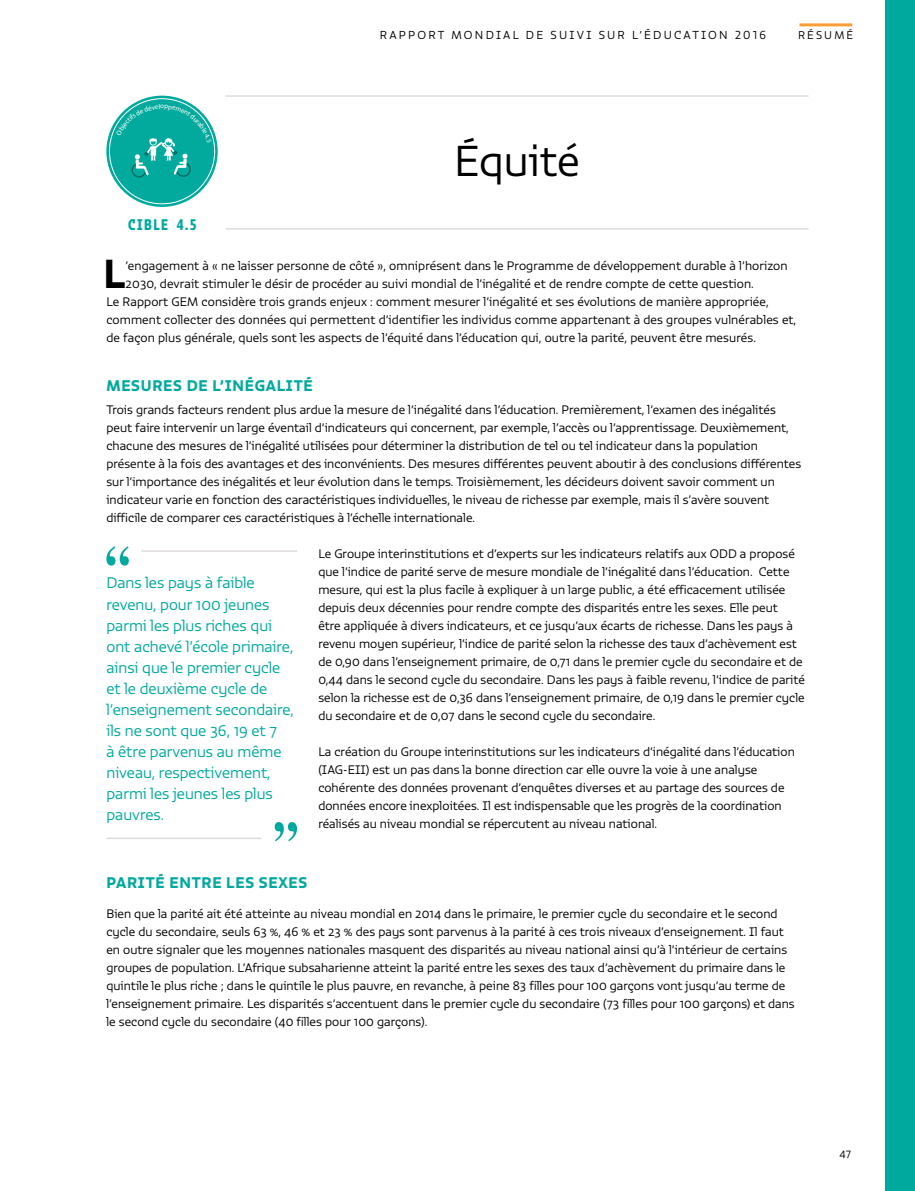
<style>
.page{position:relative;width:915px;height:1191px;background:#fff}
.page>*{position:absolute;margin:0;border:0;box-sizing:border-box;transform-origin:0 0}
.t1{font:300 42px "Vita Std";color:#000}
.t2{font:39.45px "Vita Std Bld";color:#000}
.t3{font:300 15px/21px "Vita Std";color:#00a99d}
.t4{font:15px "Vita Std Bld";letter-spacing:.05em;color:#00a99d}
.t5{font:15px "Vita Cond Std Bld";color:#00a99d}
.t6{font:300 12px/18px "Vita Std";letter-spacing:.005em;color:#000}
.t7{font:300 11.25px "Vita Std";letter-spacing:.2em;color:#000}
.t8{font:300 10.8px "Vita Std";letter-spacing:.2em;color:#000}
.t9{font:300 10.5px "Vita Std";color:#000}
.t10{font:7.05px "Oswald";color:#fff}
</style>
<div class="page">
<div style="left:884px;top:0;width:30px;height:1191px;background:#00a99d"></div>
<hr style="left:799px;top:23px;width:52px;height:3px;background:#f99d34">
<svg style="left:106px;top:96px;width:112px;height:111px;background:#1bb2a7"></svg>
<hr style="left:225px;top:95px;width:583px;height:2px;background:#dfdcdb">
<hr style="left:225px;top:228px;width:583px;height:2px;background:#dfdcdb">
<hr style="left:141px;top:550px;width:156px;height:2px;background:#dfdcdb">
<hr style="left:106px;top:837px;width:155px;height:2px;background:#dfdcdb">
<svg style="left:106px;top:546px;width:23px;height:19px"></svg>
<svg style="left:274px;top:822px;width:23px;height:19px"></svg>
<svg style="left:116px;top:104px;width:95px;height:74px;background:#1db2a7"></svg>
<p class="t10" style="left:160px;top:102px;width:5px">o</p>
<p class="t5" style="left:128px;top:215px;width:70px">CIBLE 4.5</p>
<p class="t7" style="left:380px;top:28px;width:387px">RAPPORT MONDIAL DE SUIVI SUR L’ÉDUCATION 2016</p>
<p class="t8" style="left:797px;top:28px;width:57px">RÉSUMÉ</p>
<h1 class="t1" style="left:454px;top:134px;width:127px">Équité</h1>
<h2 class="t2" style="left:103px;top:247px;width:23px">L</h2>
<p class="t6" style="left:126px;top:257px;width:663px">’engagement à « ne laisser personne de côté », omniprésent dans le Programme de développement durable à l’horizon</p>
<p class="t6" style="left:126px;top:275px;width:629px">2030, devrait stimuler le désir de procéder au suivi mondial de l’inégalité et de rendre compte de cette question.</p>
<p class="t6" style="left:106px;top:293px;width:663px">Le Rapport GEM considère trois grands enjeux : comment mesurer l’inégalité et ses évolutions de manière appropriée,</p>
<p class="t6" style="left:106px;top:311px;width:691px">comment collecter des données qui permettent d’identifier les individus comme appartenant à des groupes vulnérables et,</p>
<p class="t6" style="left:106px;top:329px;width:650px">de façon plus générale, quels sont les aspects de l’équité dans l’éducation qui, outre la parité, peuvent être mesurés.</p>
<p class="t4" style="left:106px;top:375px;width:208px">MESURES DE L’INÉGALITÉ</p>
<p class="t6" style="left:106px;top:401px;width:696px">Trois grands facteurs rendent plus ardue la mesure de l’inégalité dans l’éducation. Premièrement, l’examen des inégalités peut faire intervenir un large éventail d’indicateurs qui concernent, par exemple, l’accès ou l’apprentissage. Deuxièmement, chacune des mesures de l’inégalité utilisées pour déterminer la distribution de tel ou tel indicateur dans la population présente à la fois des avantages et des inconvénients. Des mesures différentes peuvent aboutir à des conclusions différentes sur l’importance des inégalités et leur évolution dans le temps. Troisièmement, les décideurs doivent savoir comment un indicateur varie en fonction des caractéristiques individuelles, le niveau de richesse par exemple, mais il s’avère souvent difficile de comparer ces caractéristiques à l’échelle internationale.</p>
<p class="t6" style="left:318px;top:545px;width:488px">Le Groupe interinstitutions et d’experts sur les indicateurs relatifs aux ODD a proposé que l’indice de parité serve de mesure mondiale de l’inégalité dans l’éducation. Cette mesure, qui est la plus facile à expliquer à un large public, a été efficacement utilisée depuis deux décennies pour rendre compte des disparités entre les sexes. Elle peut<br>être appliquée à divers indicateurs, et ce jusqu’aux écarts de richesse. Dans les pays à revenu moyen supérieur, l’indice de parité selon la richesse des taux d’achèvement est de 0,90 dans l’enseignement primaire, de 0,71 dans le premier cycle du secondaire et de 0,44 dans le second cycle du secondaire. Dans les pays à faible revenu, l’indice de parité selon la richesse est de 0,36 dans l’enseignement primaire, de 0,19 dans le premier cycle du secondaire et de 0,07 dans le second cycle du secondaire.</p>
<p class="t6" style="left:318px;top:743px;width:478px">La création du Groupe interinstitutions sur les indicateurs d’inégalité dans l’éducation (IAG-EII) est un pas dans la bonne direction car elle ouvre la voie à une analyse cohérente des données provenant d’enquêtes diverses et au partage des sources de données encore inexploitées. Il est indispensable que les progrès de la coordination réalisés au niveau mondial se répercutent au niveau national.</p>
<p class="t3" style="left:106px;top:572px;width:189px">Dans les pays à faible revenu, pour 100 jeunes parmi les plus riches qui ont achevé l’école primaire, ainsi que le premier cycle et le deuxième cycle de l’enseignement secondaire, ils ne sont que 36, 19 et 7<br>à être parvenus au même niveau, respectivement, parmi les jeunes les plus pauvres.</p>
<p class="t4" style="left:106px;top:872px;width:202px">PARITÉ ENTRE LES SEXES</p>
<p class="t6" style="left:106px;top:905px;width:689px">Bien que la parité ait été atteinte au niveau mondial en 2014 dans le primaire, le premier cycle du secondaire et le second cycle du secondaire, seuls 63 %, 46 % et 23 % des pays sont parvenus à la parité à ces trois niveaux d’enseignement. Il faut en outre signaler que les moyennes nationales masquent des disparités au niveau national ainsi qu’à l’intérieur de certains groupes de population. L’Afrique subsaharienne atteint la parité entre les sexes des taux d’achèvement du primaire dans le quintile le plus riche ; dans le quintile le plus pauvre, en revanche, à peine 83 filles pour 100 garçons vont jusqu’au terme de l’enseignement primaire. Les disparités s’accentuent dans le premier cycle du secondaire (73 filles pour 100 garçons) et dans le second cycle du secondaire (40 filles pour 100 garçons).</p>
<p class="t9" style="left:839px;top:1146px;width:13px">47</p>
</div>
